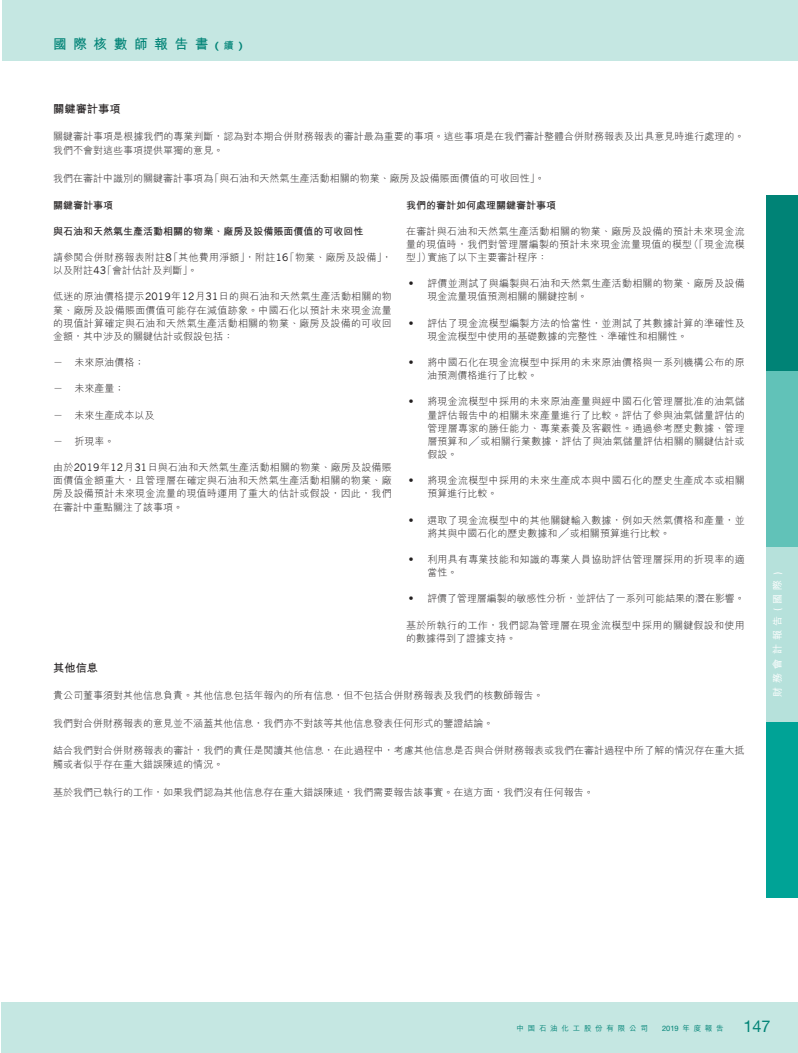
<style>
.page{position:relative;width:798px;height:1053px;background:#fff}
.page>*{position:absolute;margin:0;border:0;box-sizing:border-box;transform-origin:0 0}
.t1{font:700 13.75px "M Hei HK";letter-spacing:.47em;color:#008376}
.t2{font:700 11.25px "M Hei HK";color:#231f20}
.t3{font:300 10px/13.1px "M Hei HK";color:#231f20;text-align:justify}
.t4{font:300 10px/13.1px "M Hei HK";letter-spacing:.025em;color:#231f20}
.t5{font:700 10px "M Hei HK";color:#231f20}
.t6{font:300 10px/13.1px "M Hei HK";letter-spacing:.02em;color:#231f20}
.t7{font:500 10px "M Hei HK";letter-spacing:.415em;color:#fff}
.t8{font:500 7.5px "M Hei HK";letter-spacing:.5em;color:#008376}
.t9{font:7.5px "Helvetica Neue LT Std";color:#008376}
.s1{font-family:"News Gothic";font-size:10px}
.s2{font-size:10px}
.s3{font-family:"News Gothic";font-weight:400}
.s4{font-family:"Univers LT Std";font-weight:400}
.s5{font-family:"M Hei HKS"}
.s6{font-family:"M Hei HK";font-weight:500}
.s7{font-size:16.25px}
</style>
<div class="page">
<div style="left:1px;top:1002px;width:796px;height:50px;background:#c5e7e2"></div>
<div style="left:766px;top:722px;width:31px;height:175px;background:#00a396"></div>
<div style="left:766px;top:546px;width:31px;height:176px;background:#b6e1db"></div>
<div style="left:766px;top:371px;width:31px;height:175px;background:#61c2b8"></div>
<div style="left:766px;top:195px;width:31px;height:176px;background:#008376"></div>
<div style="left:2px;top:0;width:795px;height:61px;background:#c5e7e2"></div>
<h1 class="t1" style="left:53px;top:34px;width:191px">國際核數師報告書 <span class="s1">(</span><span class="s2">續</span><span class="s1">)</span></h1>
<p class="t2" style="left:53px;top:100px;width:69px">關鍵審計事項</p>
<p class="t3" style="left:53px;top:130px;width:692px;line-height:13.8px">關鍵審計事項是根據我們的專業判斷，認為對本期合併財務報表的審計最為重要的事項。這些事項是在我們審計整體合併財務報表及出具意見時進行處理的。我們不會對這些事項提供單獨的意見。</p>
<p class="t3" style="left:53px;top:171px;width:493px">我們在審計中識別的關鍵審計事項為「與石油和天然氣生產活動相關的物業、廠房及設備賬面價值的可收回性」。</p>
<p class="t5" style="left:53px;top:197px;width:61px">關鍵審計事項</p>
<p class="t5" style="left:406px;top:197px;width:151px">我們的審計如何處理關鍵審計事項</p>
<p class="t5" style="left:53px;top:224px;width:312px">與石油和天然氣生產活動相關的物業、廠房及設備賬面價值的可收回性</p>
<p class="t6" style="left:53px;top:251px;width:340px">請參閱合併財務報表附註<span class="s3">8</span>「其他費用淨額」，附註<span class="s3">16</span>「物業、廠房及設備」，以及附註<span class="s3">43</span>「會計估計及判斷」。</p>
<p class="t3" style="left:53px;top:290px;width:340px">低迷的原油價格提示<span class="s3">2019</span>年<span class="s3">12</span>月<span class="s3">31</span>日的與石油和天然氣生產活動相關的物業、廠房及設備賬面價值可能存在減值跡象。中國石化以預計未來現金流量的現值計算確定與石油和天然氣生產活動相關的物業、廠房及設備的可收回金額，其中涉及的關鍵估計或假設包括：</p>
<p class="t3" style="left:53px;top:356px;width:93px">－ 未來原油價格；</p>
<p class="t3" style="left:53px;top:382px;width:73px">－ 未來產量；</p>
<p class="t3" style="left:53px;top:408px;width:103px">－ 未來生產成本以及</p>
<p class="t3" style="left:53px;top:434px;width:63px">－ 折現率。</p>
<p class="t3" style="left:53px;top:461px;width:340px">由於<span class="s3">2019</span>年<span class="s3">12</span>月<span class="s3">31</span>日與石油和天然氣生產活動相關的物業、廠房及設備賬面價值金額重大，且管理層在確定與石油和天然氣生產活動相關的物業、廠房及設備預計未來現金流量的現值時運用了重大的估計或假設，因此，我們在審計中重點關注了該事項。</p>
<p class="t3" style="left:406px;top:224px;width:340px">在審計與石油和天然氣生產活動相關的物業、廠房及設備的預計未來現金流量的現值時，我們對管理層編製的預計未來現金流量現值的模型（「現金流模型」）實施了以下主要審計程序：</p>
<p class="t4" style="left:427px;top:277px;width:319px;text-indent:-21px">‧ 評價並測試了與編製與石油和天然氣生產活動相關的物業、廠房及設備現金流量現值預測相關的關鍵控制。</p>
<p class="t4" style="left:427px;top:316px;width:319px;text-indent:-21px">‧ 評估了現金流模型編製方法的恰當性，並測試了其數據計算的準確性及現金流模型中使用的基礎數據的完整性、準確性和相關性。</p>
<p class="t4" style="left:427px;top:356px;width:319px;text-indent:-21px">‧ 將中國石化在現金流模型中採用的未來原油價格與一系列機構公布的原油預測價格進行了比較。</p>
<p class="t3" style="left:427px;top:395px;width:319px;text-indent:-21px">‧ 將現金流模型中採用的未來原油產量與經中國石化管理層批准的油氣儲量評估報告中的相關未來產量進行了比較。評估了參與油氣儲量評估的管理層專家的勝任能力、專業素養及客觀性。通過參考歷史數據、管理層預算和╱或相關行業數據，評估了與油氣儲量評估相關的關鍵估計或假設。</p>
<p class="t4" style="left:427px;top:474px;width:319px;text-indent:-21px">‧ 將現金流模型中採用的未來生產成本與中國石化的歷史生產成本或相關預算進行比較。</p>
<p class="t4" style="left:427px;top:513px;width:319px;text-indent:-21px">‧ 選取了現金流模型中的其他關鍵輸入數據，例如天然氣價格和產量，並將其與中國石化的歷史數據和╱或相關預算進行比較。</p>
<p class="t4" style="left:427px;top:552px;width:319px;text-indent:-21px">‧ 利用具有專業技能和知識的專業人員協助評估管理層採用的折現率的適當性。</p>
<p class="t3" style="left:406px;top:592px;width:340px">‧ 評價了管理層編製的敏感性分析，並評估了一系列可能結果的潛在影響。</p>
<p class="t4" style="left:406px;top:618px;width:340px">基於所執行的工作，我們認為管理層在現金流模型中採用的關鍵假設和使用的數據得到了證據支持。</p>
<p class="t2" style="left:53px;top:659px;width:46px">其他信息</p>
<p class="t3" style="left:53px;top:689px;width:492px">貴公司董事須對其他信息負責。其他信息包括年報內的所有信息，但不包括合併財務報表及我們的核數師報告。</p>
<p class="t3" style="left:53px;top:716px;width:442px">我們對合併財務報表的意見並不涵蓋其他信息，我們亦不對該等其他信息發表任何形式的鑒證結論。</p>
<p class="t3" style="left:53px;top:743px;width:692px;line-height:13.8px">結合我們對合併財務報表的審計，我們的責任是閱讀其他信息，在此過程中，考慮其他信息是否與合併財務報表或我們在審計過程中所了解的情況存在重大抵觸或者似乎存在重大錯誤陳述的情況。</p>
<p class="t3" style="left:53px;top:785px;width:542px">基於我們已執行的工作，如果我們認為其他信息存在重大錯誤陳述，我們需要報告該事實。在這方面，我們沒有任何報告。</p>
<p class="t7" style="left:769px;top:696px;width:127px;rotate:-90deg">財務會計報告<span class="s4">(</span>國際<span class="s4">)</span></p>
<p class="t8" style="left:516px;top:1022px;width:133px">中<span class="s5">國</span>石油化工股份有限公司</p>
<p class="t9" style="left:661px;top:1023px;width:110px">2019 <span class="s6">年度報告</span> <span class="s7">147</span></p>
</div>
